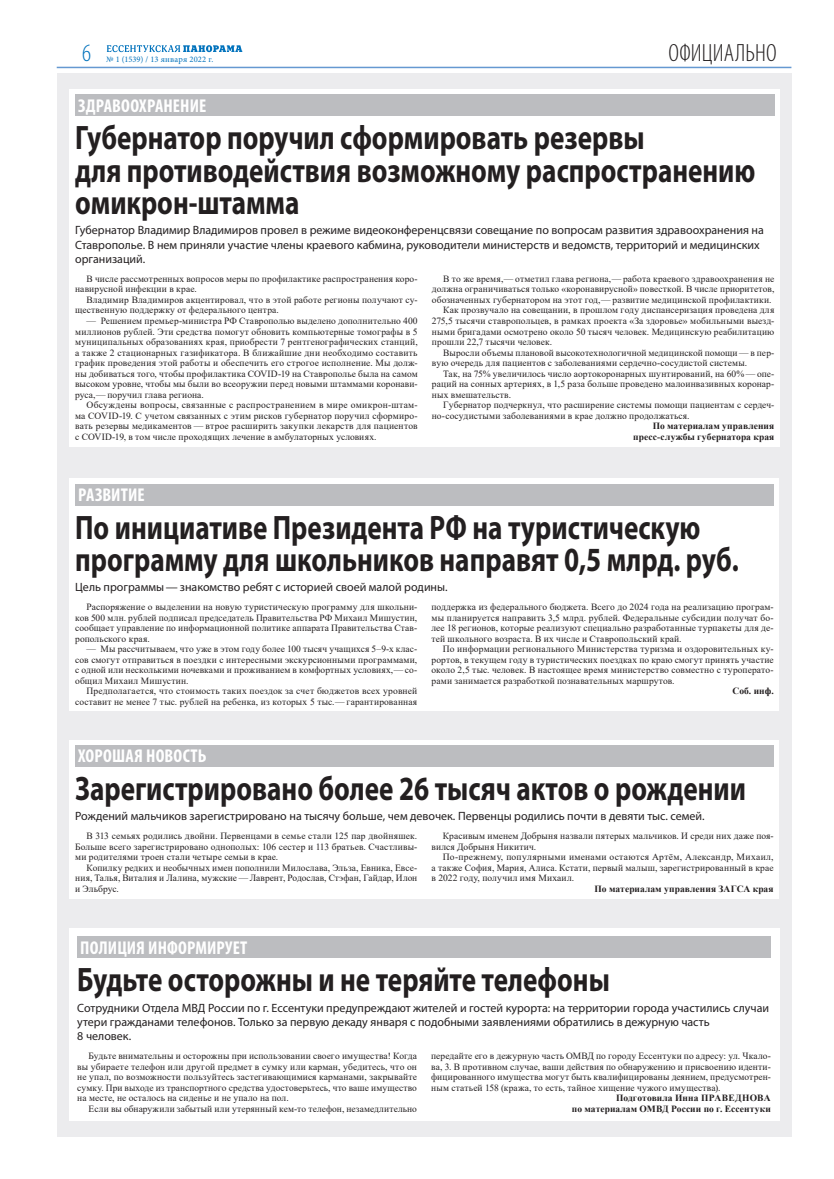
<style>
.page{position:relative;width:834px;height:1179px;background:#fff}
.page>*{position:absolute;margin:0;border:0;box-sizing:border-box;transform-origin:0 0}
.t1{font:700 34px/32.3px "Myriad Pro";color:#231f20;scale:.8 1}
.t2{font:300 condensed 25px "Myriad Pro";letter-spacing:.005em;color:#231f20}
.t3{font:300 condensed 25px "Myriad Pro";color:#0072bc}
.t4{font:700 condensed 18.6px "Myriad Pro";letter-spacing:.01em;color:#fff}
.t5{font:12px/14.4px "Myriad Pro";color:#231f20}
.t6{font:9.5px/10.5px "Times New Roman";letter-spacing:.01em;color:#231f20;text-align:justify}
.t7{font:700 9.5px/10.5px "Times New Roman";letter-spacing:.01em;color:#231f20;text-align:right}
.t8{font:8.5px "Minion Pro";letter-spacing:.02em;color:#0072bc}
</style>
<div class="page">
<svg style="left:107px;top:45px;width:135px;height:7px"></svg>
<hr style="left:57px;top:67px;width:734px;height:1px;background:#6599d1">
<div style="left:57px;top:73px;width:734px;height:1063px;background:#ececee"></div>
<div style="left:69px;top:928px;width:710px;height:193px;background:#fff"></div>
<div style="left:77px;top:936px;width:693px;height:22px;background:#bcbdc0"></div>
<div style="left:69px;top:89px;width:711px;height:357px;background:#fff"></div>
<div style="left:75px;top:95px;width:699px;height:21px;background:#bcbdc0"></div>
<div style="left:69px;top:478px;width:710px;height:233px;background:#fff"></div>
<div style="left:75px;top:484px;width:698px;height:21px;background:#bcbdc0"></div>
<div style="left:69px;top:740px;width:710px;height:158px;background:#fff"></div>
<div style="left:75px;top:745px;width:698px;height:22px;background:#bcbdc0"></div>
<h2 class="t3" style="left:82px;top:40px;width:10px">6</h2>
<p class="t8" style="left:106px;top:53px;width:109px">№ 1 (1539) / 13 января 2022 г.</p>
<h2 class="t2" style="left:668px;top:40px;width:110px">ОФИЦИАЛЬНО</h2>
<h3 class="t4" style="left:78px;top:94px;width:129px">ЗДРАВООХРАНЕНИЕ</h3>
<h1 class="t1" style="left:75px;top:121px;width:851px">Губернатор поручил сформировать резервы<br>для противодействия возможному распространению омикрон-штамма</h1>
<p class="t5" style="left:75px;top:223px;width:690px">Губернатор Владимир Владимиров провел в режиме видеоконференцсвязи совещание по вопросам развития здравоохранения на<br>Ставрополье. В нем приняли участие члены краевого кабмина, руководители министерств и ведомств, территорий и медицинских организаций.</p>
<p class="t6" style="left:75px;top:273px;width:344px;text-indent:11px">В числе рассмотренных вопросов меры по профилактике распространения коро&shy;навирусной инфекции в крае.</p>
<p class="t6" style="left:75px;top:294px;width:344px;text-indent:11px">Владимир Владимиров акцентировал, что в этой работе регионы получают су&shy;щественную поддержку от федерального центра.</p>
<p class="t6" style="left:75px;top:315px;width:344px;text-indent:11px">— Решением премьер-министра РФ Ставрополью выделено дополнительно 400 миллионов рублей. Эти средства помогут обновить компьютерные томографы в 5 муниципальных образованиях края, приобрести 7 рентгенографических станций, а также 2 стационарных газификатора. В ближайшие дни необходимо составить график проведения этой работы и обеспечить его строгое исполнение. Мы долж&shy;ны добиваться того, чтобы профилактика COVID‑19 на Ставрополье была на самом высоком уровне, чтобы мы были во всеоружии перед новыми штаммами коронави&shy;руса,— поручил глава региона.</p>
<p class="t6" style="left:75px;top:399px;width:344px;text-indent:11px">Обсуждены вопросы, связанные с распространением в мире омикрон-штам&shy;ма COVID‑19. С учетом связанных с этим рисков губернатор поручил сформиро&shy;вать резервы медикаментов — втрое расширить закупки лекарств для пациентов с COVID‑19, в том числе проходящих лечение в амбулаторных условиях.</p>
<p class="t6" style="left:443px;top:273px;width:332px">В то же время,— отметил глава региона,— работа краевого здравоохранения не</p>
<p class="t6" style="left:432px;top:284px;width:344px">должна ограничиваться только «коронавирусной» повесткой. В числе приоритетов,</p>
<p class="t6" style="left:432px;top:294px;width:341px">обозначенных губернатором на этот год,— развитие медицинской профилактики.</p>
<p class="t6" style="left:443px;top:305px;width:332px">Как прозвучало на совещании, в прошлом году диспансеризация проведена для</p>
<p class="t6" style="left:432px;top:315px;width:344px">275,5 тысячи ставропольцев, в рамках проекта «За здоровье» мобильными выезд-</p>
<p class="t6" style="left:432px;top:326px;width:344px">ными бригадами осмотрено около 50 тысяч человек. Медицинскую реабилитацию</p>
<p class="t6" style="left:432px;top:336px;width:122px">прошли 22,7 тысячи человек.</p>
<p class="t6" style="left:443px;top:347px;width:332px">Выросли объемы плановой высокотехнологичной медицинской помощи — в пер-</p>
<p class="t6" style="left:432px;top:357px;width:317px">вую очередь для пациентов с заболеваниями сердечно-сосудистой системы.</p>
<p class="t6" style="left:443px;top:368px;width:332px">Так, на 75% увеличилось число аортокоронарных шунтирований, на 60% — опе-</p>
<p class="t6" style="left:432px;top:378px;width:344px">раций на сонных артериях, в 1,5 раза больше проведено малоинвазивных коронар-</p>
<p class="t6" style="left:432px;top:389px;width:81px">ных вмешательств.</p>
<p class="t6" style="left:443px;top:399px;width:332px">Губернатор подчеркнул, что расширение системы помощи пациентам с сердеч-</p>
<p class="t6" style="left:432px;top:410px;width:259px">но-сосудистыми заболеваниями в крае должно продолжаться.</p>
<p class="t7" style="left:633px;top:420px;width:143px">По материалам управления пресс-службы губернатора края</p>
<h3 class="t4" style="left:78px;top:483px;width:68px">РАЗВИТИЕ</h3>
<h1 class="t1" style="left:75px;top:510px;width:831px">По инициативе Президента РФ на туристическую программу для школьников направят 0,5 млрд. руб.</h1>
<p class="t5" style="left:75px;top:579px;width:374px">Цель программы — знакомство ребят с историей своей малой родины.</p>
<p class="t6" style="left:75px;top:601px;width:343px;text-indent:11px">Распоряжение о выделении на новую туристическую программу для школьни&shy;ков 500 млн. рублей подписал председатель Правительства РФ Михаил Мишустин, сообщает управление по информационной политике аппарата Правительства Став&shy;ропольского края.</p>
<p class="t6" style="left:75px;top:643px;width:343px;text-indent:11px">— Мы рассчитываем, что уже в этом году более 100 тысяч учащихся 5–9-х клас&shy;сов смогут отправиться в поездки с интересными экскурсионными программами, с одной или несколькими ночевками и проживанием в комфортных условиях,— со&shy;общил Михаил Мишустин.</p>
<p class="t6" style="left:75px;top:685px;width:343px;text-align:right">Предполагается, что стоимость таких поездок за счет бюджетов всех уровней составит не менее 7 тыс. рублей на ребенка, из которых 5 тыс.— гарантированная</p>
<p class="t6" style="left:431px;top:601px;width:343px">поддержка из федерального бюджета. Всего до 2024 года на реализацию програм&shy;мы планируется направить 3,5 млрд. рублей. Федеральные субсидии получат бо&shy;лее 18 регионов, которые реализуют специально разработанные турпакеты для де&shy;тей школьного возраста. В их числе и Ставропольский край.</p>
<p class="t6" style="left:431px;top:643px;width:343px;text-indent:11px">По информации регионального Министерства туризма и оздоровительных ку&shy;рортов, в текущем году в туристических поездках по краю смогут принять участие около 2,5 тыс. человек. В настоящее время министерство совместно с туроперато&shy;рами занимается разработкой познавательных маршрутов.</p>
<p class="t7" style="left:732px;top:685px;width:43px">Соб. инф.</p>
<h3 class="t4" style="left:78px;top:744px;width:130px">ХОРОШАЯ НОВОСТЬ</h3>
<h1 class="t1" style="left:75px;top:771px;width:840px">Зарегистрировано более 26 тысяч актов о рождении</h1>
<p class="t5" style="left:75px;top:809px;width:631px">Рождений мальчиков зарегистрировано на тысячу больше, чем девочек. Первенцы родились почти в девяти тыс. семей.</p>
<p class="t6" style="left:75px;top:830px;width:343px;text-indent:11px">В 313 семьях родились двойни. Первенцами в семье стали 125 пар двойняшек.<br>Больше всего зарегистрировано однополых: 106 сестер и 113 братьев. Счастливы&shy;ми родителями троен стали четыре семьи в крае.</p>
<p class="t6" style="left:75px;top:862px;width:343px;text-indent:11px">Копилку редких и необычных имен пополнили Милослава, Эльза, Евника, Евсе&shy;ния, Талья, Виталия и Лалина, мужские — Лаврент, Родослав, Стэфан, Гайдар, Илон и Эльбрус.</p>
<p class="t6" style="left:431px;top:830px;width:343px;text-indent:11px">Красивым именем Добрыня назвали пятерых мальчиков. И среди них даже поя&shy;вился Добрыня Никитич.</p>
<p class="t6" style="left:431px;top:851px;width:343px;text-indent:11px">По-прежнему, популярными именами остаются Артём, Александр, Михаил, а также София, Мария, Алиса. Кстати, первый малыш, зарегистрированный в крае в 2022 году, получил имя Михаил.</p>
<p class="t7" style="left:594px;top:883px;width:180px">По материалам управления ЗАГСА края</p>
<h3 class="t4" style="left:80px;top:936px;width:169px">ПОЛИЦИЯ ИНФОРМИРУЕТ</h3>
<h1 class="t1" style="left:77px;top:962px;width:667px">Будьте осторожны и не теряйте телефоны</h1>
<p class="t5" style="left:77px;top:1000px;width:693px">Сотрудники Отдела МВД России по г. Ессентуки предупреждают жителей и гостей курорта: на территории города участились случаи утери гражданами телефонов. Только за первую декаду января с подобными заявлениями обратились в дежурную часть<br>8 человек.</p>
<p class="t6" style="left:77px;top:1050px;width:341px;text-indent:11px">Будьте внимательны и осторожны при использовании своего имущества! Когда вы убираете телефон или другой предмет в сумку или карман, убедитесь, что он не упал, по возможности пользуйтесь застегивающимися карманами, закрывайте сумку. При выходе из транспортного средства удостоверьтесь, что ваше имущество на месте, не осталось на сиденье и не упало на пол.</p>
<p class="t6" style="left:89px;top:1103px;width:330px">Если вы обнаружили забытый или утерянный кем-то телефон, незамедлительно</p>
<p class="t6" style="left:431px;top:1050px;width:341px">передайте его в дежурную часть ОМВД по городу Ессентуки по адресу: ул. Чкало&shy;ва, 3. В противном случае, ваши действия по обнаружению и присвоению иденти&shy;фицированного имущества могут быть квалифицированы деянием, предусмотрен&shy;ным статьей 158 (кража, то есть, тайное хищение чужого имущества).</p>
<p class="t7" style="left:572px;top:1092px;width:200px">Подготовила Инна ПРАВЕДНОВА<br>по материалам ОМВД России по г. Ессентуки</p>
</div>
